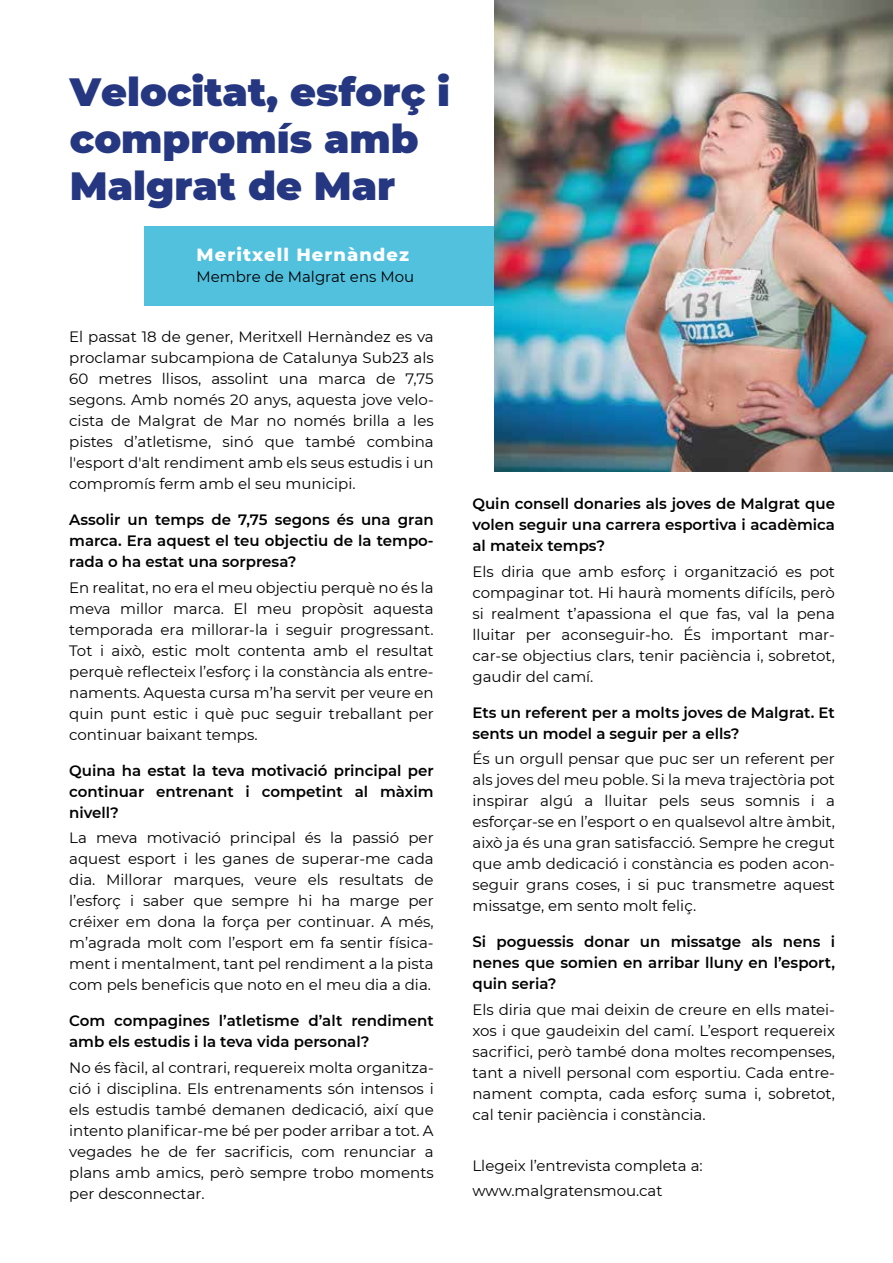
<style>
.page{position:relative;width:893px;height:1263px;background:#fff}
.page>*{position:absolute;margin:0;border:0;box-sizing:border-box;transform-origin:0 0}
.t1{font:900 39.3px/47.2px "Montserrat";color:#253780}
.t2{font:800 18px "Montserrat";letter-spacing:.06em;color:#fff}
.t3{font:15px/21px "Montserrat";color:#010101;text-align:justify}
.t4{font:600 15px/21px "Montserrat";color:#010101;text-align:justify}
</style>
<div class="page">
<div style="left:144px;top:226px;width:405px;height:79px;background:#52c1de"></div>
<img style="left:495px;top:0;width:398px;height:471px">
<h1 class="t1" style="left:70px;top:66px;width:381px">Velocitat, esforç i compromís amb<br>Malgrat de Mar</h1>
<p class="t2" style="left:197px;top:241px;width:214px">Meritxell Hernàndez</p>
<p class="t3" style="left:197px;top:265px;width:219px">Membre de Malgrat ens Mou</p>
<p class="t3" style="left:69px;top:326px;width:366px">El passat 18 de gener, Meritxell Hernàndez es va proclamar subcampiona de Catalunya Sub23 als 60 metres llisos, assolint una marca de 7,75 segons. Amb només 20 anys, aquesta jove velo&shy;cista de Malgrat de Mar no només brilla a les pistes d’atletisme, sinó que també combina l'esport d'alt rendiment amb els seus estudis i un compromís ferm amb el seu municipi.</p>
<p class="t4" style="left:69px;top:509px;width:366px">Assolir un temps de 7,75 segons és una gran marca. Era aquest el teu objectiu de la tempo&shy;rada o ha estat una sorpresa?</p>
<p class="t3" style="left:69px;top:576px;width:366px">En realitat, no era el meu objectiu perquè no és la meva millor marca. El meu propòsit aquesta temporada era millorar-la i seguir progressant.<br>Tot i això, estic molt contenta amb el resultat perquè reflecteix l’esforç i la constància als entre&shy;naments. Aquesta cursa m’ha servit per veure en quin punt estic i què puc seguir treballant per continuar baixant temps.</p>
<p class="t4" style="left:69px;top:759px;width:366px">Quina ha estat la teva motivació principal per continuar entrenant i competint al màxim nivell?</p>
<p class="t3" style="left:69px;top:827px;width:366px">La meva motivació principal és la passió per aquest esport i les ganes de superar-me cada dia. Millorar marques, veure els resultats de l’esforç i saber que sempre hi ha marge per créixer em dona la força per continuar. A més, m’agrada molt com l’esport em fa sentir física&shy;ment i mentalment, tant pel rendiment a la pista com pels beneficis que noto en el meu dia a dia.</p>
<p class="t4" style="left:69px;top:1010px;width:366px">Com compagines l’atletisme d’alt rendiment amb els estudis i la teva vida personal?</p>
<p class="t3" style="left:69px;top:1056px;width:366px">No és fàcil, al contrari, requereix molta organitza&shy;ció i disciplina. Els entrenaments són intensos i els estudis també demanen dedicació, així que intento planificar-me bé per poder arribar a tot. A vegades he de fer sacrificis, com renunciar a plans amb amics, però sempre trobo moments per desconnectar.</p>
<p class="t4" style="left:472px;top:493px;width:364px">Quin consell donaries als joves de Malgrat que volen seguir una carrera esportiva i acadèmica al mateix temps?</p>
<p class="t3" style="left:472px;top:560px;width:364px">Els diria que amb esforç i organització es pot compaginar tot. Hi haurà moments difícils, però si realment t’apassiona el que fas, val la pena lluitar per aconseguir-ho. És important mar&shy;car-se objectius clars, tenir paciència i, sobretot, gaudir del camí.</p>
<p class="t4" style="left:472px;top:701px;width:364px">Ets un referent per a molts joves de Malgrat. Et sents un model a seguir per a ells?</p>
<p class="t3" style="left:472px;top:748px;width:364px">És un orgull pensar que puc ser un referent per als joves del meu poble. Si la meva trajectòria pot inspirar algú a lluitar pels seus somnis i a esforçar-se en l’esport o en qualsevol altre àmbit, això ja és una gran satisfacció. Sempre he cregut que amb dedicació i constància es poden acon&shy;seguir grans coses, i si puc transmetre aquest missatge, em sento molt feliç.</p>
<p class="t4" style="left:472px;top:931px;width:364px">Si poguessis donar un missatge als nens i nenes que somien en arribar lluny en l’esport, quin seria?</p>
<p class="t3" style="left:472px;top:998px;width:364px">Els diria que mai deixin de creure en ells matei&shy;xos i que gaudeixin del camí. L’esport requereix sacrifici, però també dona moltes recompenses, tant a nivell personal com esportiu. Cada entre&shy;nament compta, cada esforç suma i, sobretot, cal tenir paciència i constància.</p>
<p class="t3" style="left:472px;top:1152px;width:232px;line-height:25.5px">Llegeix l’entrevista completa a: www.malgratensmou.cat</p>
</div>
